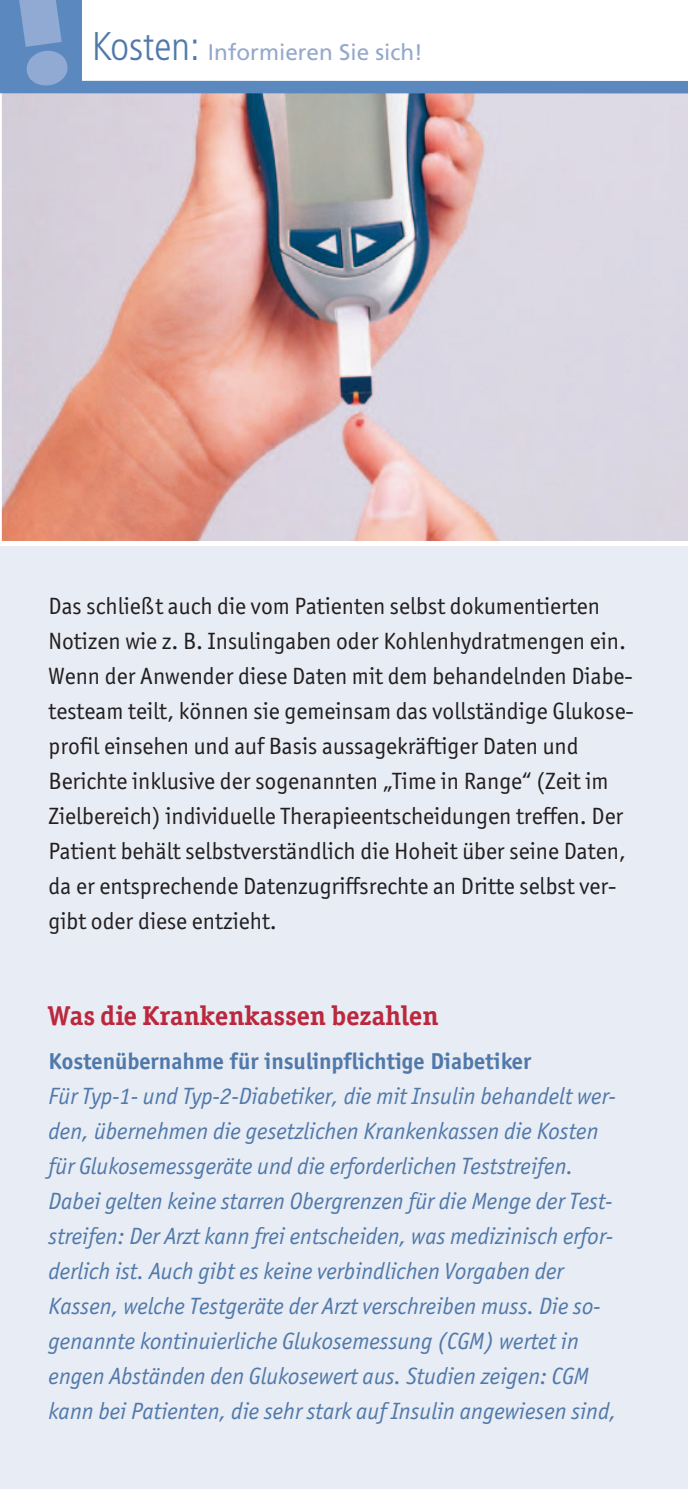
<style>
.page{position:relative;width:688px;height:1489px;background:#fff}
.page>*{position:absolute;margin:0;border:0;box-sizing:border-box;transform-origin:0 0}
.t1{font:700 27.5px "Officina Serif";color:#bc273d}
.t2{font:italic 23.75px/35px "Officina Sans";color:#5079aa}
.t3{font:23.75px/35px "Officina Sans";color:#231f20}
.t4{font:700 23.75px "Officina Sans";color:#5079aa}
.t5{font:22.5px "Frutiger";color:#94a8ca}
.s1{font-weight:300;font-stretch:condensed;font-size:40px;color:#5079aa}
</style>
<div class="page">
<div style="left:0;top:87px;width:687px;height:1401px;background:#e8ecf4"></div>
<img style="left:2px;top:100px;width:685px;height:441px">
<hr style="left:0;top:89px;width:2px;height:456px;background:#fff">
<div style="left:0;top:541px;width:687px;height:5px;background:#fff"></div>
<svg style="left:0;top:0;width:687px;height:100px"></svg>
<p class="t5" style="left:92px;top:44px;width:332px"><span class="s1">Kosten:</span> Informieren Sie sich!</p>
<p class="t3" style="left:49px;top:590px;width:586px">Das schließt auch die vom Patienten selbst dokumentierten Notizen wie z. B. Insulingaben oder Kohlenhydratmengen ein.<br>Wenn der Anwender diese Daten mit dem behandelnden Diabe&shy;testeam teilt, können sie gemeinsam das vollständige Glukose&shy;profil einsehen und auf Basis aussagekräftiger Daten und Berichte inklusive der sogenannten „Time in Range“ (Zeit im Zielbereich) individuelle Therapieentscheidungen treffen. Der Patient behält selbstverständlich die Hoheit über seine Daten, da er entsprechende Datenzugriffsrechte an Dritte selbst ver&shy;gibt oder diese entzieht.</p>
<p class="t1" style="left:49px;top:1005px;width:391px">Was die Krankenkassen bezahlen</p>
<p class="t4" style="left:49px;top:1051px;width:484px">Kostenübernahme für insulinpflichtige Diabetiker</p>
<p class="t2" style="left:49px;top:1080px;width:569px">Für Typ-1- und Typ-2-Diabetiker, die mit Insulin behandelt wer&shy;den, übernehmen die gesetzlichen Krankenkassen die Kosten für Glukosemessgeräte und die erforderlichen Teststreifen.<br>Dabei gelten keine starren Obergrenzen für die Menge der Test&shy;streifen: Der Arzt kann frei entscheiden, was medizinisch erfor&shy;derlich ist. Auch gibt es keine verbindlichen Vorgaben der Kassen, welche Testgeräte der Arzt verschreiben muss. Die so&shy;genannte kontinuierliche Glukosemessung (CGM) wertet in engen Abständen den Glukosewert aus. Studien zeigen: CGM kann bei Patienten, die sehr stark auf Insulin angewiesen sind,</p>
</div>
